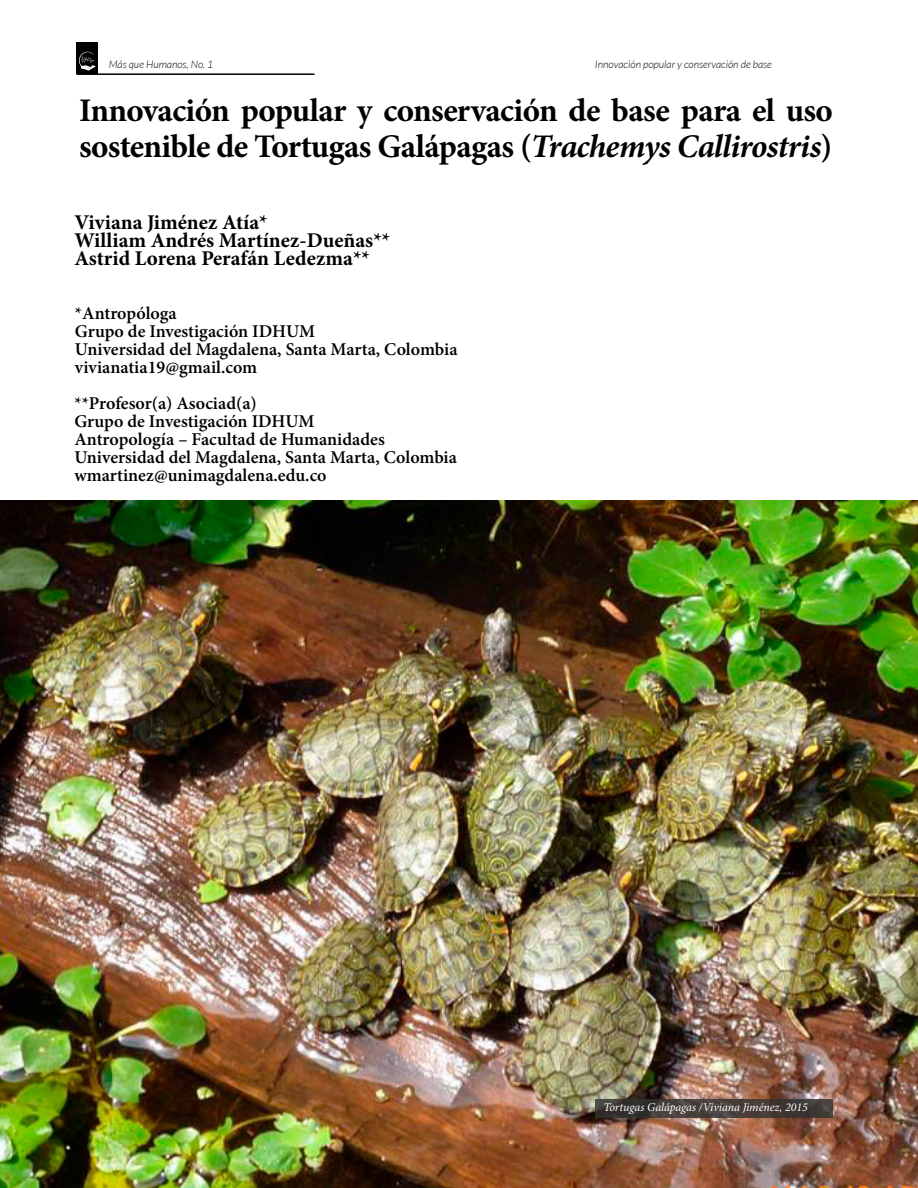
<style>
.page{position:relative;width:918px;height:1188px;background:#fff}
.page>*{position:absolute;margin:0;border:0;box-sizing:border-box;transform-origin:0 0}
.t1{font:700 33px/36px "Minion Pro";letter-spacing:-.02em;color:#000}
.t2{font:700 21px/18px "Minion Pro";color:#000}
.t3{font:600 18px/18px "Minion Pro";color:#000}
.t4{font:italic 12px "Minion Pro";letter-spacing:-.005em;color:#fff}
.t5{font:italic 300 10.5px "Lato";color:#000}
.s1{font-style:italic}
</style>
<div class="page">
<div style="left:77px;top:42px;width:21px;height:31px;background:#000"></div>
<hr style="left:77px;top:73px;width:238px;height:2px;background:#000">
<svg style="left:79px;top:52px;width:17px;height:19px"></svg>
<img style="left:0;top:500px;width:918px;height:688px">
<svg style="left:595px;top:1099px;width:238px;height:19px;background:#413b37"></svg>
<p class="t5" style="left:109px;top:59px;width:106px">Más que Humanos, No. 1</p>
<p class="t5" style="left:595px;top:59px;width:179px">Innovación popular y conservación de base</p>
<h1 class="t1" style="left:79px;top:92px;width:755px">Innovación popular y conservación de base para el uso sostenible de Tortugas Galápagas (<span class="s1">Trachemys Callirostris</span>)</h1>
<p class="t2" style="left:74px;top:213px;width:317px">Viviana Jiménez Atía*<br>William Andrés Martínez-Dueñas**<br>Astrid Lorena Perafán Ledezma**</p>
<p class="t3" style="left:75px;top:304px;width:384px">*Antropóloga<br>Grupo de Investigación IDHUM<br>Universidad del Magdalena, Santa Marta, Colombia vivianatia19@gmail.com</p>
<p class="t3" style="left:74px;top:394px;width:384px">**Profesor(a) Asociad(a)<br>Grupo de Investigación IDHUM<br>Antropología – Facultad de Humanidades Universidad del Magdalena, Santa Marta, Colombia wmartinez@unimagdalena.edu.co</p>
<p class="t4" style="left:603px;top:1099px;width:206px">Tortugas Galápagas /Viviana Jiménez, 2015</p>
</div>
